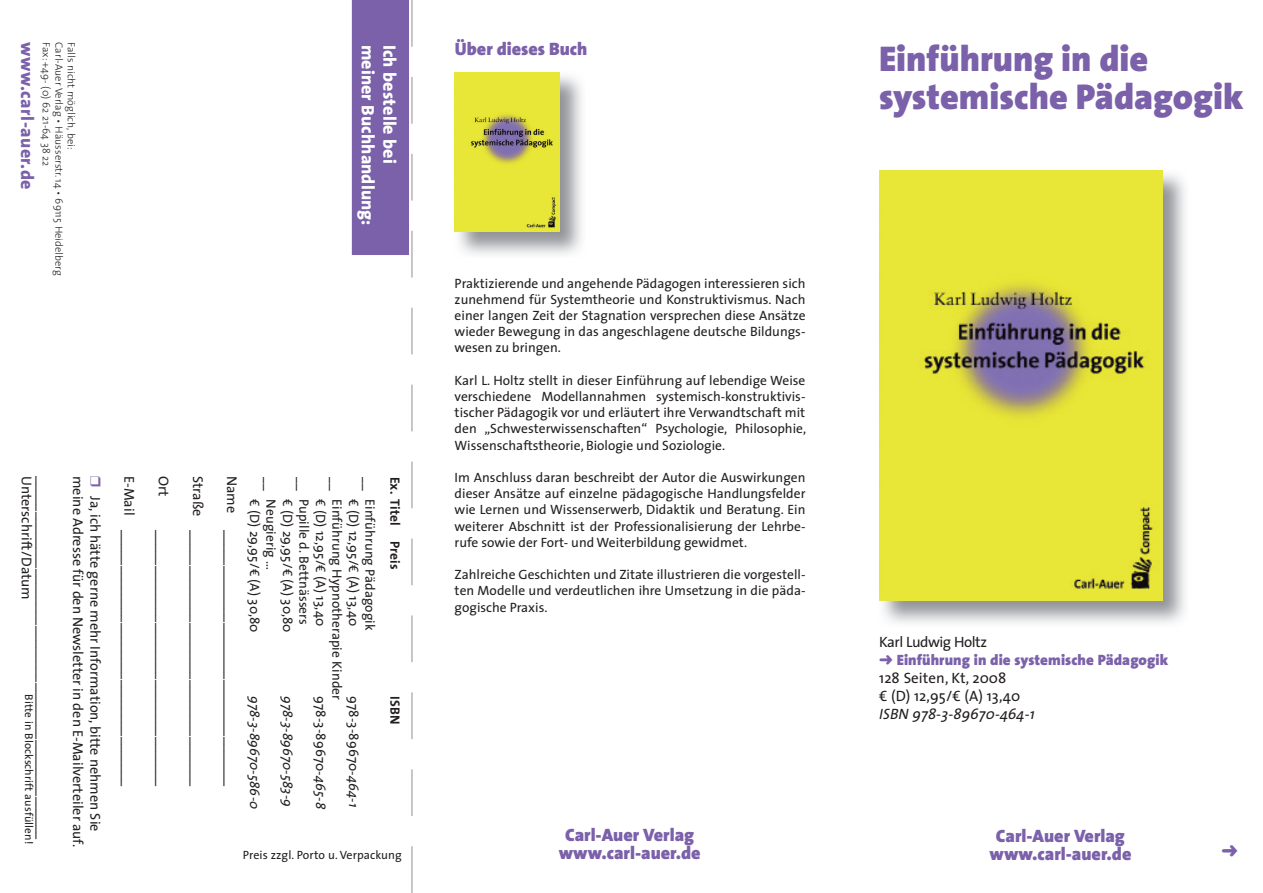
<style>
.page{position:relative;width:1263px;height:893px;background:#fff}
.page>*{position:absolute;margin:0;border:0;box-sizing:border-box;transform-origin:0 0}
.t1{font:900 36px/37.8px "The Sans";color:#7b60aa}
.t2{font:900 18px/18px "The Sans";color:#7b60aa;text-align:center}
.t3{font:800 18px "The Sans";letter-spacing:.005em;color:#fff}
.t4{font:800 18px "The Sans";letter-spacing:.025em;color:#7b60aa}
.t5{font:15px/18px "The Sans";letter-spacing:.005em;color:#231f20}
.t6{font:italic 15px "The Sans";letter-spacing:.005em;color:#231f20}
.t7{font:14.25px "The Sans";color:#231f20}
.t8{font:13.5px/16.2px "The Sans";color:#231f20;text-align:justify}
.t9{font:italic 13.5px "The Sans";letter-spacing:.005em;color:#231f20}
.t10{font:700 13.5px "The Sans";letter-spacing:.005em;color:#231f20}
.t11{font:12px "The Sans";letter-spacing:.005em;color:#231f20}
.t12{font:11.25px "The Sans";letter-spacing:.01em;color:#231f20}
.t13{font:300 10.5px "The Sans";letter-spacing:.005em;color:#231f20}
.s1{font-style:italic}
.s2{color:#7b60aa}
.s3{font-weight:900;color:#7b60aa}
</style>
<div class="page">
<img style="left:454px;top:72px;width:128px;height:183px">
<img style="left:455px;top:72px;width:105px;height:160px">
<img style="left:879px;top:170px;width:306px;height:453px">
<img style="left:879px;top:170px;width:283px;height:430px">
<svg style="left:411px;top:0;width:1px;height:893px"></svg>
<div style="left:353px;top:0;width:55px;height:254px;background:#7b60aa"></div>
<div style="left:352px;top:0;width:57px;height:255px;border:2px solid #7b60aa"></div>
<h2 class="t4" style="left:42px;top:42px;width:149px;rotate:90deg">www.carl-auer.de</h2>
<p class="t13" style="left:55px;top:42px;width:126px;rotate:90deg">Fax: +49- (0) 62 21-64 38 22</p>
<p class="t13" style="left:68px;top:42px;width:235px;rotate:90deg">Carl-Auer Verlag • Häusserstr. 14 • 69115 Heidelberg</p>
<p class="t13" style="left:80px;top:42px;width:108px;rotate:90deg">Falls nicht möglich, bei:</p>
<h2 class="t3" style="left:383px;top:45px;width:182px;rotate:90deg">meiner Buchhandlung:</h2>
<h2 class="t3" style="left:405px;top:45px;width:121px;rotate:90deg">Ich bestelle bei</h2>
<p class="t7" style="left:39px;top:476px;width:125px;rotate:90deg">Unterschrift/Datum</p>
<p class="t7" style="left:56px;top:476px;width:365px;rotate:90deg">___________________________________________________</p>
<p class="t7" style="left:90px;top:476px;width:372px;rotate:90deg">meine Adresse für den Newsletter in den E-Mailverteiler auf.</p>
<p class="t7" style="left:141px;top:476px;width:312px;rotate:90deg">E-Mail ____________________________________</p>
<p class="t7" style="left:175px;top:476px;width:22px;rotate:90deg">Ort</p>
<p class="t7" style="left:210px;top:476px;width:312px;rotate:90deg">Straße ____________________________________</p>
<p class="t7" style="left:244px;top:476px;width:312px;rotate:90deg">Name ____________________________________</p>
<p class="t8" style="left:280px;top:477px;width:95px;rotate:90deg">__ Neugierig …</p>
<p class="t8" style="left:313px;top:477px;width:150px;rotate:90deg">__ Pupille d. Bettnässers</p>
<p class="t8" style="left:346px;top:477px;width:225px;rotate:90deg">__ Einführung Hypnotherapie Kinder</p>
<p class="t8" style="left:379px;top:477px;width:155px;rotate:90deg">__ Einführung Pädagogik</p>
<p class="t10" style="left:406px;top:477px;width:94px;rotate:90deg">Ex. Titel Preis</p>
<p class="t7" style="left:107px;top:496px;width:337px;rotate:90deg">Ja, ich hätte gerne mehr Information, bitte nehmen Sie</p>
<p class="t8" style="left:263px;top:499px;width:135px;rotate:90deg">€ (D) 29,95/€ (A) 30,80</p>
<p class="t8" style="left:296px;top:499px;width:135px;rotate:90deg">€ (D) 29,95/€ (A) 30,80</p>
<p class="t8" style="left:329px;top:499px;width:129px;rotate:90deg">€ (D) 12,95/€ (A) 13,40</p>
<p class="t8" style="left:362px;top:499px;width:129px;rotate:90deg">€ (D) 12,95/€ (A) 13,40</p>
<p class="t7" style="left:175px;top:530px;width:258px;rotate:90deg">____________________________________</p>
<p class="t12" style="left:38px;top:694px;width:152px;rotate:90deg">Bitte in Blockschrift ausfüllen!</p>
<p class="t9" style="left:266px;top:696px;width:115px;rotate:90deg">978-3-89670-586-0</p>
<p class="t9" style="left:299px;top:696px;width:112px;rotate:90deg">978-3-89670-583-9</p>
<p class="t8" style="left:329px;top:696px;width:114px;rotate:90deg">978-3-89670-<span class="s1">465-8</span></p>
<p class="t8" style="left:362px;top:696px;width:113px;rotate:90deg">978-3-89670-<span class="s1">464-1</span></p>
<p class="t10" style="left:406px;top:696px;width:30px;rotate:90deg">ISBN</p>
<p class="t11" style="left:243px;top:845px;width:161px">Preis zzgl. Porto u. Verpackung</p>
<h2 class="t2" style="left:455px;top:40px;width:134px">Über dieses Buch</h2>
<p class="t8" style="left:455px;top:274px;width:352px">Praktizierende und angehende Pädagogen interessieren sich zunehmend für Systemtheorie und Konstruktivismus. Nach einer langen Zeit der Stagnation versprechen diese Ansätze wieder Bewegung in das angeschlagene deutsche Bildungs&shy;wesen zu bringen.</p>
<p class="t8" style="left:455px;top:372px;width:353px">Karl L. Holtz stellt in dieser Einführung auf lebendige Weise verschiedene Modellannahmen systemisch-konstruktivis&shy;tischer Pädagogik vor und erläutert ihre Verwandtschaft mit den „Schwesterwissenschaften“ Psychologie, Philosophie, Wissenschaftstheorie, Biologie und Soziologie.</p>
<p class="t8" style="left:455px;top:469px;width:352px">Im Anschluss daran beschreibt der Autor die Auswirkungen dieser Ansätze auf einzelne pädagogische Handlungsfelder wie Lernen und Wissenserwerb, Didaktik und Beratung. Ein weiterer Abschnitt ist der Professionalisierung der Lehrbe&shy;rufe sowie der Fort- und Weiterbildung gewidmet.</p>
<p class="t8" style="left:455px;top:566px;width:352px">Zahlreiche Geschichten und Zitate illustrieren die vorgestell&shy;ten Modelle und verdeutlichen ihre Umsetzung in die päda&shy;gogische Praxis.</p>
<h2 class="t2" style="left:559px;top:826px;width:143px">Carl-Auer Verlag www.carl-auer.de</h2>
<h1 class="t1" style="left:879px;top:39px;width:366px">Einführung in die systemische Pädagogik</h1>
<p class="t5" style="left:879px;top:632px;width:290px">Karl Ludwig Holtz<br><span class="s2">➜</span> <span class="s3">Einführung in die systemische Pädagogik<br></span>128 Seiten, Kt, 2008<br>€ (D) 12,95/€ (A) 13,40</p>
<p class="t6" style="left:879px;top:701px;width:157px">ISBN 978-3-89670-464-1</p>
<h2 class="t2" style="left:989px;top:827px;width:143px">Carl-Auer Verlag www.carl-auer.de</h2>
</div>
